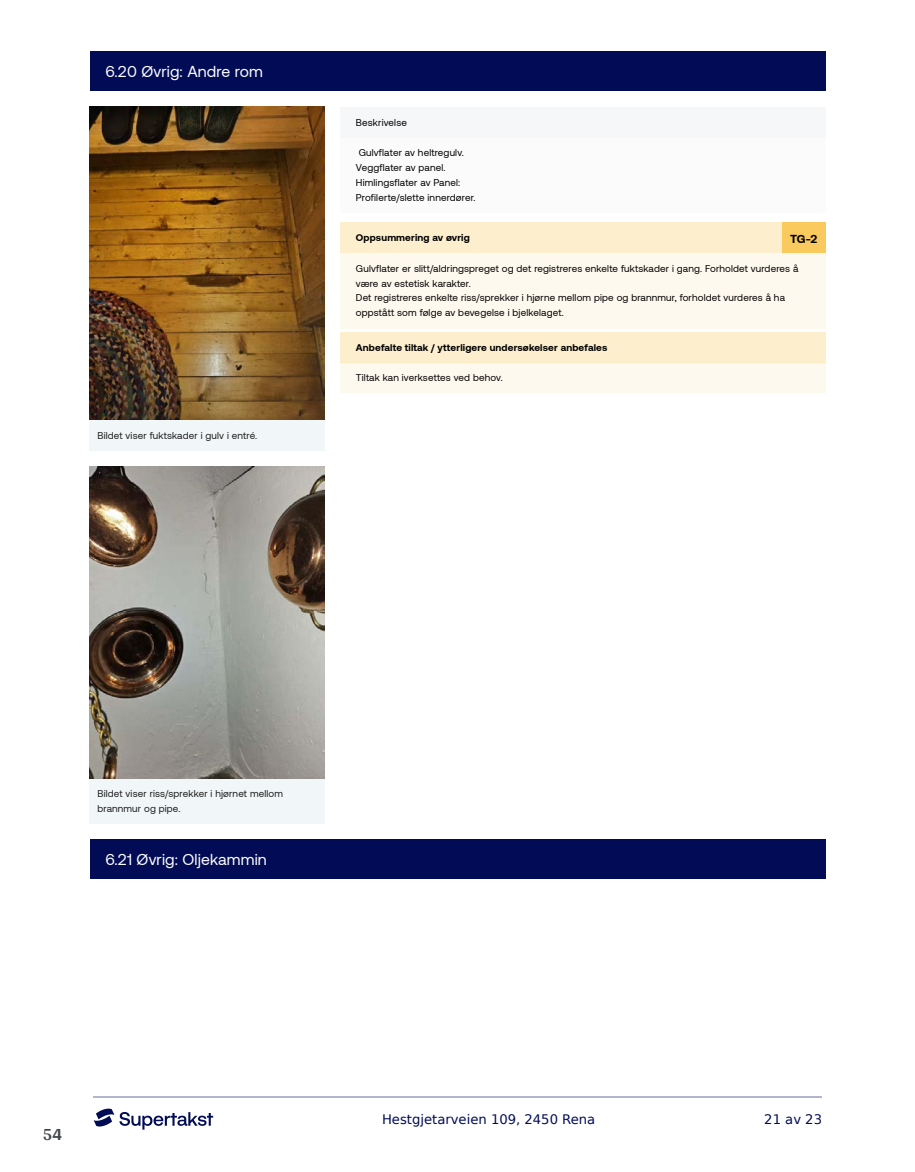
<style>
.page{position:relative;width:915px;height:1172px;background:#fff}
.page>*{position:absolute;margin:0;border:0;box-sizing:border-box;transform-origin:0 0}
.t1{font:700 18px "Arya";color:#414749}
.t2{font:15.75px "Aeonik";letter-spacing:.01em;color:#fff}
.t3{font:13.2px "DejaVu Sans";color:#020c56}
.t4{font:700 11.85px "Aeonik";color:#000}
.t5{font:9.9px/14.9px "Aeonik";letter-spacing:.015em;color:#000}
.t6{font:9.9px/14.9px "Aeonik";letter-spacing:.015em;color:#1d1d1b}
.t7{font:700 9.9px "Aeonik";letter-spacing:.015em;color:#000}
</style>
<div class="page">
<hr style="left:93px;top:1097px;width:728px;height:1px;background:#b2b5cb">
<svg style="left:94px;top:1108px;width:119px;height:21px"></svg>
<div style="left:89px;top:52px;width:736px;height:39px;background:#020c56"></div>
<div style="left:89px;top:839px;width:736px;height:40px;background:#020c56"></div>
<div style="left:89px;top:420px;width:235px;height:30px;background:#f1f6f8"></div>
<div style="left:89px;top:778px;width:235px;height:45px;background:#f1f6f8"></div>
<img style="left:89px;top:107px;width:235px;height:313px">
<img style="left:89px;top:466px;width:235px;height:312px">
<div style="left:340px;top:137px;width:485px;height:76px;background:#f5f7f8"></div>
<div style="left:340px;top:253px;width:485px;height:75px;background:#fef9ee"></div>
<div style="left:340px;top:363px;width:485px;height:30px;background:#fef9ee"></div>
<div style="left:340px;top:107px;width:485px;height:30px;background:#f5f7f8"></div>
<div style="left:340px;top:222px;width:485px;height:31px;background:#fdeece"></div>
<div style="left:781px;top:222px;width:44px;height:31px;background:#faca5f"></div>
<div style="left:340px;top:332px;width:485px;height:31px;background:#fdeece"></div>
<h2 class="t2" style="left:105px;top:63px;width:159px">6.20 Øvrig: Andre rom</h2>
<p class="t6" style="left:97px;top:428px;width:161px">Bildet viser fuktskader i gulv i entré.</p>
<p class="t5" style="left:356px;top:115px;width:53px">Beskrivelse</p>
<p class="t5" style="left:356px;top:145px;width:121px">Gulvflater av heltregulv.<br>Veggflater av panel.<br>Himlingsflater av Panel:<br>Profilerte/slette innerdører.</p>
<p class="t7" style="left:356px;top:232px;width:115px">Oppsummering av øvrig</p>
<p class="t4" style="left:789px;top:232px;width:29px">TG-2</p>
<p class="t5" style="left:356px;top:261px;width:444px">Gulvflater er slitt/aldringspreget og det registreres enkelte fuktskader i gang. Forholdet vurderes å være av estetisk karakter.<br>Det registreres enkelte riss/sprekker i hjørne mellom pipe og brannmur, forholdet vurderes å ha oppstått som følge av bevegelse i bjelkelaget.</p>
<p class="t7" style="left:356px;top:342px;width:253px">Anbefalte tiltak / ytterligere undersøkelser anbefales</p>
<p class="t5" style="left:356px;top:370px;width:148px">Tiltak kan iverksettes ved behov.</p>
<p class="t6" style="left:97px;top:786px;width:187px">Bildet viser riss/sprekker i hjørnet mellom brannmur og pipe.</p>
<h2 class="t2" style="left:105px;top:851px;width:163px">6.21 Øvrig: Oljekammin</h2>
<h1 class="t1" style="left:43px;top:1123px;width:21px">54</h1>
<h3 class="t3" style="left:382px;top:1108px;width:215px">Hestgjetarveien 109, 2450 Rena</h3>
<h3 class="t3" style="left:764px;top:1108px;width:59px">21 av 23</h3>
</div>
